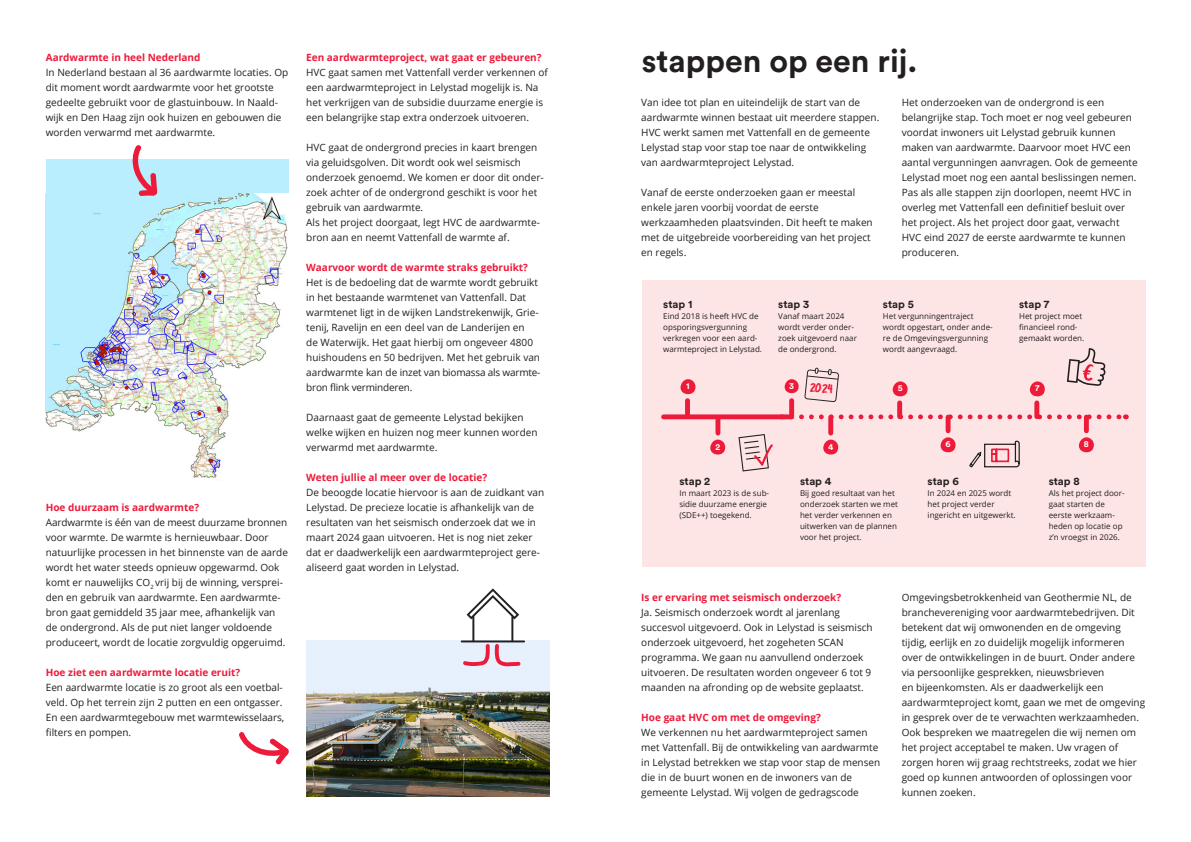
<style>
.page{position:relative;width:1191px;height:842px;background:#fff}
.page>*{position:absolute;margin:0;border:0;box-sizing:border-box;transform-origin:0 0}
.krant_heading_1{font:700 32px "Circular Pro";color:#231f20}
.t1{font:13.4px "Tragic Marker";color:#ed1a3a}
.t2{font:700 11.1px "Circular Pro";color:#231f20}
.Binnenwerk_-_Bodytekst{font:10px/15px "Open Sans";color:#231f20}
.Binnenwerk_-_Bodytekst-2{font:700 10px "Open Sans";color:#ed1a3a}
.t3{font:700 8.8px "Circular Pro";color:#fff}
.t4{font:8px/11px "Open Sans";color:#231f20}
.s1{font-weight:700;color:#ed1a3a}
</style>
<div class="page">
<img style="left:306px;top:641px;width:243px;height:155px">
<div style="left:46px;top:159px;width:242px;height:322px;background:#b9eeff"></div>
<img style="left:46px;top:194px;width:242px;height:287px">
<svg style="left:132px;top:145px;width:25px;height:51px"></svg>
<svg style="left:239px;top:732px;width:50px;height:33px"></svg>
<div style="left:641px;top:280px;width:504px;height:287px;background:#fde5e6"></div>
<div style="left:685px;top:401px;width:5px;height:13px;background:#ed1a3a"></div>
<div style="left:680px;top:379px;width:15px;height:15px;background:#ed1a3a;border-radius:7px"></div>
<div style="left:789px;top:401px;width:5px;height:15px;background:#ed1a3a"></div>
<div style="left:784px;top:379px;width:14px;height:14px;background:#ed1a3a;border-radius:7px"></div>
<div style="left:897px;top:403px;width:5px;height:14px;background:#ed1a3a"></div>
<div style="left:892px;top:381px;width:15px;height:15px;background:#ed1a3a;border-radius:7px"></div>
<div style="left:1034px;top:403px;width:5px;height:14px;background:#ed1a3a"></div>
<div style="left:1029px;top:381px;width:15px;height:15px;background:#ed1a3a;border-radius:7px"></div>
<div style="left:663px;top:414px;width:128px;height:5px;background:#ed1a3a"></div>
<svg style="left:791px;top:414px;width:335px;height:5px"></svg>
<div style="left:710px;top:440px;width:15px;height:14px;background:#ed1a3a;border-radius:7px"></div>
<div style="left:715px;top:419px;width:5px;height:14px;background:#ed1a3a"></div>
<div style="left:823px;top:440px;width:15px;height:14px;background:#ed1a3a;border-radius:7px"></div>
<div style="left:828px;top:417px;width:5px;height:16px;background:#ed1a3a"></div>
<div style="left:940px;top:437px;width:15px;height:15px;background:#ed1a3a;border-radius:7px"></div>
<div style="left:945px;top:417px;width:5px;height:14px;background:#ed1a3a"></div>
<div style="left:1079px;top:437px;width:14px;height:15px;background:#ed1a3a;border-radius:7px"></div>
<hr style="left:1084px;top:417px;width:4px;height:14px;background:#ed1a3a">
<svg style="left:738px;top:434px;width:35px;height:37px"></svg>
<svg style="left:804px;top:368px;width:35px;height:34px"></svg>
<svg style="left:969px;top:440px;width:51px;height:28px"></svg>
<svg style="left:1066px;top:348px;width:39px;height:38px"></svg>
<svg style="left:461px;top:588px;width:64px;height:78px"></svg>
<p class="Binnenwerk_-_Bodytekst-2" style="left:46px;top:50px;width:156px">Aardwarmte in heel Nederland</p>
<p class="Binnenwerk_-_Bodytekst" style="left:46px;top:64px;width:244px">In Nederland bestaan al 36 aardwarmte locaties. Op dit moment wordt aardwarmte voor het grootste gedeelte gebruikt voor de glastuinbouw. In Naald&shy;wijk en Den Haag zijn ook huizen en gebouwen die worden verwarmd met aardwarmte.</p>
<p class="Binnenwerk_-_Bodytekst-2" style="left:46px;top:500px;width:155px">Hoe duurzaam is aardwarmte?</p>
<p class="Binnenwerk_-_Bodytekst" style="left:46px;top:514px;width:244px">Aardwarmte is één van de meest duurzame bronnen voor warmte. De warmte is hernieuwbaar. Door natuurlijke processen in het binnenste van de aarde wordt het water steeds opnieuw opgewarmd. Ook komt er nauwelijks CO<sub>2</sub> vrij bij de winning, versprei&shy;den en gebruik van aardwarmte. Een aardwarmte&shy;bron gaat gemiddeld 35 jaar mee, afhankelijk van de ondergrond. Als de put niet langer voldoende produceert, wordt de locatie zorgvuldig opgeruimd.</p>
<p class="Binnenwerk_-_Bodytekst-2" style="left:46px;top:665px;width:196px">Hoe ziet een aardwarmte locatie eruit?</p>
<p class="Binnenwerk_-_Bodytekst" style="left:46px;top:679px;width:240px">Een aardwarmte locatie is zo groot als een voetbal&shy;veld. Op het terrein zijn 2 putten en een ontgasser.<br>En een aardwarmtegebouw met warmtewisselaars, filters en pompen.</p>
<p class="Binnenwerk_-_Bodytekst-2" style="left:306px;top:50px;width:237px">Een aardwarmteproject, wat gaat er gebeuren?</p>
<p class="Binnenwerk_-_Bodytekst" style="left:306px;top:64px;width:243px">HVC gaat samen met Vattenfall verder verkennen of een aardwarmteproject in Lelystad mogelijk is. Na het verkrijgen van de subsidie duurzame energie is een belangrijke stap extra onderzoek uitvoeren.</p>
<p class="Binnenwerk_-_Bodytekst" style="left:306px;top:139px;width:239px">HVC gaat de ondergrond precies in kaart brengen via geluidsgolven. Dit wordt ook wel seismisch onderzoek genoemd. We komen er door dit onder&shy;zoek achter of de ondergrond geschikt is voor het gebruik van aardwarmte.</p>
<p class="Binnenwerk_-_Bodytekst" style="left:306px;top:214px;width:235px">Als het project doorgaat, legt HVC de aardwarmte&shy;bron aan en neemt Vattenfall de warmte af.</p>
<p class="Binnenwerk_-_Bodytekst" style="left:306px;top:259px;width:236px"><span class="s1">Waarvoor wordt de warmte straks gebruikt?<br></span>Het is de bedoeling dat de warmte wordt gebruikt in het bestaande warmtenet van Vattenfall. Dat warmtenet ligt in de wijken Landstrekenwijk, Grie&shy;tenij, Ravelijn en een deel van de Landerijen en<br>de Waterwijk. Het gaat hierbij om ongeveer 4800 huishoudens en 50 bedrijven. Met het gebruik van aardwarmte kan de inzet van biomassa als warmte&shy;bron flink verminderen.</p>
<p class="Binnenwerk_-_Bodytekst" style="left:306px;top:409px;width:233px">Daarnaast gaat de gemeente Lelystad bekijken welke wijken en huizen nog meer kunnen worden verwarmd met aardwarmte.</p>
<p class="Binnenwerk_-_Bodytekst-2" style="left:306px;top:470px;width:183px">Weten jullie al meer over de locatie?</p>
<p class="Binnenwerk_-_Bodytekst" style="left:306px;top:484px;width:239px">De beoogde locatie hiervoor is aan de zuidkant van Lelystad. De precieze locatie is afhankelijk van de resultaten van het seismisch onderzoek dat we in maart 2024 gaan uitvoeren. Het is nog niet zeker dat er daadwerkelijk een aardwarmteproject gere&shy;aliseerd gaat worden in Lelystad.</p>
<p class="krant_heading_1" style="left:641px;top:38px;width:277px">stappen op een rij.</p>
<p class="Binnenwerk_-_Bodytekst" style="left:641px;top:94px;width:239px">Van idee tot plan en uiteindelijk de start van de aardwarmte winnen bestaat uit meerdere stappen.<br>HVC werkt samen met Vattenfall en de gemeente Lelystad stap voor stap toe naar de ontwikkeling van aardwarmteproject Lelystad.</p>
<p class="Binnenwerk_-_Bodytekst" style="left:641px;top:184px;width:233px">Vanaf de eerste onderzoeken gaan er meestal enkele jaren voorbij voordat de eerste werkzaamheden plaatsvinden. Dit heeft te maken met de uitgebreide voorbereiding van het project en regels.</p>
<p class="Binnenwerk_-_Bodytekst" style="left:901px;top:94px;width:237px">Het onderzoeken van de ondergrond is een belangrijke stap. Toch moet er nog veel gebeuren voordat inwoners uit Lelystad gebruik kunnen maken van aardwarmte. Daarvoor moet HVC een aantal vergunningen aanvragen. Ook de gemeente Lelystad moet nog een aantal beslissingen nemen.<br>Pas als alle stappen zijn doorlopen, neemt HVC in overleg met Vattenfall een definitief besluit over het project. Als het project door gaat, verwacht HVC eind 2027 de eerste aardwarmte te kunnen produceren.</p>
<p class="t2" style="left:663px;top:297px;width:31px">stap 1</p>
<p class="t4" style="left:663px;top:310px;width:100px">Eind 2018 is heeft HVC de opsporingsvergunning verkregen voor een aard&shy;warmteproject in Lelystad.</p>
<p class="t2" style="left:778px;top:297px;width:32px">stap 3</p>
<p class="t4" style="left:778px;top:310px;width:80px">Vanaf maart 2024 wordt verder onder&shy;zoek uitgevoerd naar de ondergrond.</p>
<p class="t2" style="left:883px;top:297px;width:32px">stap 5</p>
<p class="t4" style="left:883px;top:310px;width:111px">Het vergunningentraject wordt opgestart, onder ande&shy;re de Omgevingsvergunning wordt aangevraagd.</p>
<p class="t2" style="left:1019px;top:297px;width:32px">stap 7</p>
<p class="t4" style="left:1019px;top:310px;width:67px">Het project moet financieel rond&shy;gemaakt worden.</p>
<p class="t1" style="left:811px;top:379px;width:25px;rotate:6deg">2024</p>
<p class="t3" style="left:686px;top:380px;width:5px">1</p>
<p class="t3" style="left:789px;top:380px;width:6px">3</p>
<p class="t3" style="left:897px;top:382px;width:6px">5</p>
<p class="t3" style="left:1035px;top:382px;width:6px">7</p>
<p class="t3" style="left:715px;top:440px;width:6px">2</p>
<p class="t3" style="left:828px;top:440px;width:7px">4</p>
<p class="t3" style="left:945px;top:438px;width:7px">6</p>
<p class="t3" style="left:1083px;top:438px;width:7px">8</p>
<p class="t2" style="left:679px;top:473px;width:32px">stap 2</p>
<p class="t4" style="left:679px;top:487px;width:91px">In maart 2023 is de sub&shy;sidie duurzame energie (SDE++) toegekend.</p>
<p class="t2" style="left:800px;top:473px;width:33px">stap 4</p>
<p class="t4" style="left:800px;top:487px;width:99px">Bij goed resultaat van het onderzoek starten we met het verder verkennen en uitwerken van de plannen voor het project.</p>
<p class="t2" style="left:927px;top:473px;width:33px">stap 6</p>
<p class="t4" style="left:927px;top:487px;width:89px">In 2024 en 2025 wordt het project verder ingericht en uitgewerkt.</p>
<p class="t2" style="left:1048px;top:473px;width:33px">stap 8</p>
<p class="t4" style="left:1048px;top:487px;width:77px">Als het project door&shy;gaat starten de eerste werkzaam&shy;heden op locatie op z’n vroegst in 2026.</p>
<p class="Binnenwerk_-_Bodytekst-2" style="left:641px;top:590px;width:201px">Is er ervaring met seismisch onderzoek?</p>
<p class="Binnenwerk_-_Bodytekst" style="left:641px;top:604px;width:233px">Ja. Seismisch onderzoek wordt al jarenlang succesvol uitgevoerd. Ook in Lelystad is seismisch onderzoek uitgevoerd, het zogeheten SCAN programma. We gaan nu aanvullend onderzoek uitvoeren. De resultaten worden ongeveer 6 tot 9 maanden na afronding op de website geplaatst.</p>
<p class="Binnenwerk_-_Bodytekst-2" style="left:641px;top:710px;width:181px">Hoe gaat HVC om met de omgeving?</p>
<p class="Binnenwerk_-_Bodytekst" style="left:641px;top:724px;width:240px">We verkennen nu het aardwarmteproject samen met Vattenfall. Bij de ontwikkeling van aardwarmte in Lelystad betrekken we stap voor stap de mensen die in de buurt wonen en de inwoners van de gemeente Lelystad. Wij volgen de gedragscode</p>
<p class="Binnenwerk_-_Bodytekst" style="left:901px;top:589px;width:245px">Omgevingsbetrokkenheid van Geothermie NL, de branchevereniging voor aardwarmtebedrijven. Dit betekent dat wij omwonenden en de omgeving tijdig, eerlijk en zo duidelijk mogelijk informeren over de ontwikkelingen in de buurt. Onder andere via persoonlijke gesprekken, nieuwsbrieven<br>en bijeenkomsten. Als er daadwerkelijk een aardwarmteproject komt, gaan we met de omgeving in gesprek over de te verwachten werkzaamheden.<br>Ook bespreken we maatregelen die wij nemen om het project acceptabel te maken. Uw vragen of zorgen horen wij graag rechtstreeks, zodat we hier goed op kunnen antwoorden of oplossingen voor kunnen zoeken.</p>
</div>
